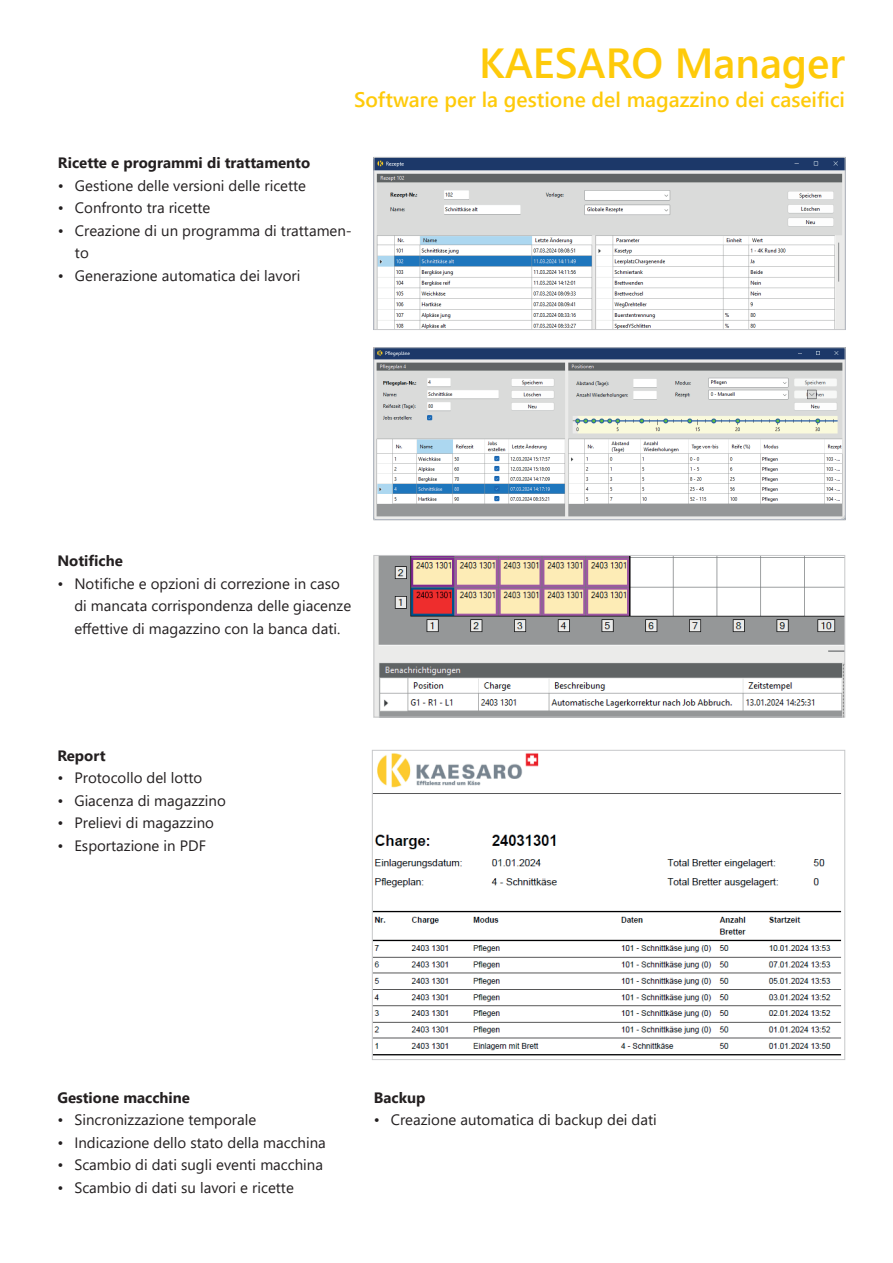
<style>
.page{position:relative;width:893px;height:1263px;background:#fff}
.page>*{position:absolute;margin:0;border:0;box-sizing:border-box;transform-origin:0 0}
.t1{font:600 42px "Segoe UI";color:#feca0a}
.t2{font:600 21px "Segoe UI";color:#feca0a}
.t3{font:15px/22.5px "Segoe UI";color:#231f20}
.t4{font:700 15px "Segoe UI";color:#231f20}
</style>
<div class="page">
<img style="left:376px;top:159px;width:467px;height:169px">
<div style="left:374px;top:157px;width:471px;height:173px;border:1px solid #c7c8ca"></div>
<img style="left:376px;top:349px;width:467px;height:169px">
<div style="left:374px;top:347px;width:471px;height:173px;border:1px solid #c7c8ca"></div>
<img style="left:376px;top:557px;width:467px;height:158px">
<div style="left:374px;top:555px;width:471px;height:162px;border:1px solid #c7c8ca"></div>
<img style="left:374px;top:753px;width:468px;height:303px">
<div style="left:372px;top:750px;width:473px;height:310px;border:1px solid #c7c8ca"></div>
<h1 class="t1" style="left:479px;top:24px;width:368px">KAESARO Manager</h1>
<h2 class="t2" style="left:354px;top:79px;width:492px">Software per la gestione del magazzino dei caseifici</h2>
<p class="t4" style="left:58px;top:149px;width:254px">Ricette e programmi di trattamento</p>
<p class="t3" style="left:58px;top:173px;width:250px">• Gestione delle versioni delle ricette</p>
<p class="t3" style="left:58px;top:195px;width:154px">• Confronto tra ricette</p>
<p class="t3" style="left:75px;top:218px;width:278px;text-indent:-17px">• Creazione di un programma di trattamen&shy;to</p>
<p class="t3" style="left:58px;top:263px;width:244px">• Generazione automatica dei lavori</p>
<p class="t4" style="left:57px;top:547px;width:67px">Notifiche</p>
<p class="t3" style="left:74px;top:571px;width:278px;text-indent:-17px">• Notifiche e opzioni di correzione in caso di mancata corrispondenza delle giacenze effettive di magazzino con la banca dati.</p>
<p class="t4" style="left:57px;top:741px;width:50px">Report</p>
<p class="t3" style="left:57px;top:765px;width:146px">• Protocollo del lotto</p>
<p class="t3" style="left:57px;top:788px;width:170px">• Giacenza di magazzino</p>
<p class="t3" style="left:57px;top:810px;width:158px">• Prelievi di magazzino</p>
<p class="t3" style="left:57px;top:833px;width:150px">• Esportazione in PDF</p>
<p class="t4" style="left:57px;top:1083px;width:134px">Gestione macchine</p>
<p class="t3" style="left:57px;top:1107px;width:200px">• Sincronizzazione temporale</p>
<p class="t3" style="left:57px;top:1130px;width:270px">• Indicazione dello stato della macchina</p>
<p class="t3" style="left:57px;top:1152px;width:267px">• Scambio di dati sugli eventi macchina</p>
<p class="t3" style="left:57px;top:1175px;width:238px">• Scambio di dati su lavori e ricette</p>
<p class="t4" style="left:374px;top:1083px;width:53px">Backup</p>
<p class="t3" style="left:374px;top:1107px;width:285px">• Creazione automatica di backup dei dati</p>
</div>
